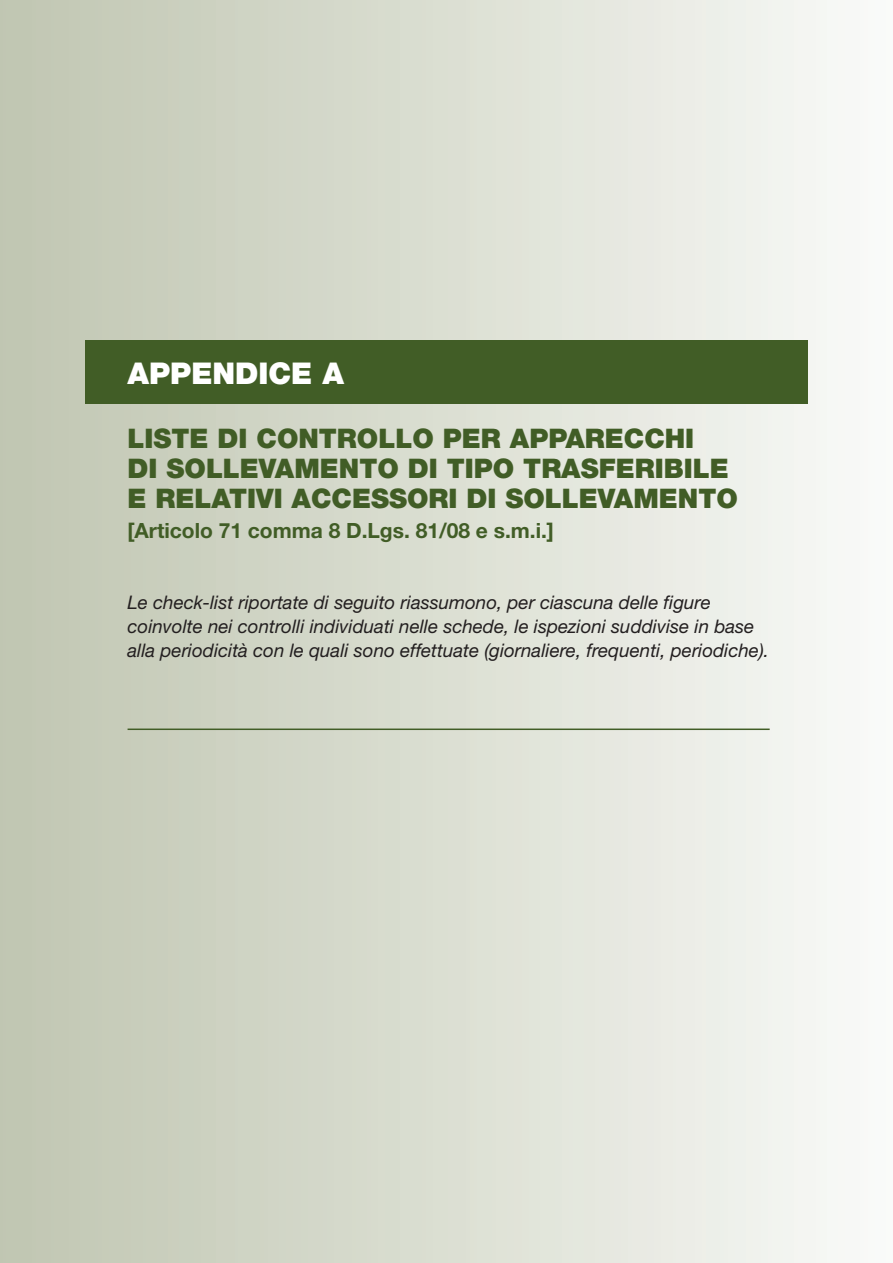
<style>
.page{position:relative;width:893px;height:1263px;background:#fff}
.page>*{position:absolute;margin:0;border:0;box-sizing:border-box;transform-origin:0 0}
.t1{font:900 30px "Helvetica Neue";color:#fff}
.t2{font:900 27px/30px "Helvetica Neue";color:#415d26}
.t3{font:700 21px "Helvetica Neue";color:#415d26}
.t4{font:italic 18.75px/24px "Helvetica Neue";color:#231f20}
</style>
<div class="page">
<div style="left:0;top:0;width:893px;height:1263px;background:linear-gradient(to right,#bfc5b0,#f9faf8)"></div>
<div style="left:85px;top:340px;width:723px;height:64px;background:#415d26"></div>
<hr style="left:128px;top:728px;width:642px;height:2px;background:#415d26">
<h1 class="t1" style="left:128px;top:363px;width:218px">APPENDICE A</h1>
<h2 class="t2" style="left:128px;top:425px;width:612px">LISTE DI CONTROLLO PER APPARECCHI<br>DI SOLLEVAMENTO DI TIPO TRASFERIBILE<br>E RELATIVI ACCESSORI DI SOLLEVAMENTO</h2>
<p class="t3" style="left:128px;top:522px;width:428px">[Articolo 71 comma 8 D.Lgs. 81/08 e s.m.i.]</p>
<p class="t4" style="left:128px;top:593px;width:643px">Le check-list riportate di seguito riassumono, per ciascuna delle figure coinvolte nei controlli individuati nelle schede, le ispezioni suddivise in base alla periodicità con le quali sono effettuate (giornaliere, frequenti, periodiche).</p>
</div>
